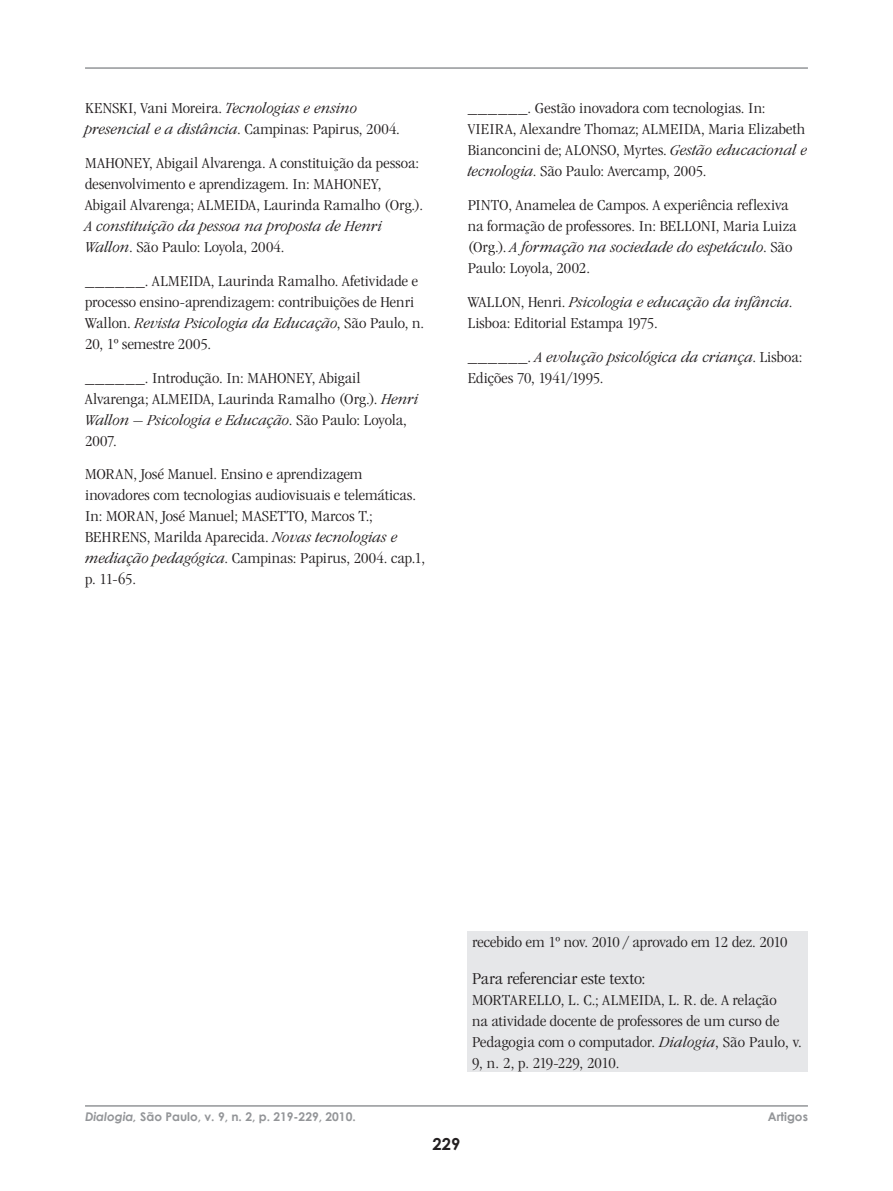
<style>
.page{position:relative;width:893px;height:1191px;background:#fff}
.page>*{position:absolute;margin:0;border:0;box-sizing:border-box;transform-origin:0 0}
.Di_normal_-_sem_para{font:300 condensed 17.25px "ITC Garamond Std";color:#231f20;scale:1.2 1}
.t1{font:700 16.5px "Century Gothic";color:#231f20}
.Di_Referencias{font:300 condensed 15.75px/21px "ITC Garamond Std";letter-spacing:.005em;color:#231f20;scale:1.2 1}
.t2{font:700 12px "Century Gothic";color:#939598}
.s1{font-style:italic}
</style>
<div class="page">
<hr style="left:85px;top:67px;width:723px;height:2px;background:#939598">
<hr style="left:85px;top:1105px;width:723px;height:1px;background:#939598">
<div style="left:468px;top:931px;width:340px;height:140px;background:#e6e7e9"></div>
<p class="Di_Referencias" style="left:85px;top:98px;width:264px">KENSKI, Vani Moreira. <span class="s1">Tecnologias e ensino presencial e a distância</span>. Campinas: Papirus, 2004.</p>
<p class="Di_Referencias" style="left:85px;top:153px;width:283px">MAHONEY, Abigail Alvarenga. A constituição da pessoa: desenvolvimento e aprendizagem. In: MAHONEY, Abigail Alvarenga; ALMEIDA, Laurinda Ramalho (Org.).<br><span class="s1">A constituição da pessoa na proposta de Henri Wallon</span>. São Paulo: Loyola, 2004.</p>
<p class="Di_Referencias" style="left:85px;top:270px;width:284px">______. ALMEIDA, Laurinda Ramalho. Afetividade e processo ensino-aprendizagem: contribuições de Henri Wallon. <span class="s1">Revista Psicologia da Educação</span>, São Paulo, n.<br>20, 1º semestre 2005.</p>
<p class="Di_Referencias" style="left:85px;top:367px;width:279px">______. Introdução. In: MAHONEY, Abigail Alvarenga; ALMEIDA, Laurinda Ramalho (Org.). <span class="s1">Henri Wallon – Psicologia e Educação</span>. São Paulo: Loyola, 2007.</p>
<p class="Di_Referencias" style="left:85px;top:464px;width:285px">MORAN, José Manuel. Ensino e aprendizagem inovadores com tecnologias audiovisuais e telemáticas.<br>In: MORAN, José Manuel; MASETTO, Marcos T.; BEHRENS, Marilda Aparecida. <span class="s1">Novas tecnologias e mediação pedagógica</span>. Campinas: Papirus, 2004. cap.1, p. 11-65.</p>
<p class="Di_Referencias" style="left:468px;top:98px;width:284px">______. Gestão inovadora com tecnologias. In:<br>VIEIRA, Alexandre Thomaz; ALMEIDA, Maria Elizabeth Bianconcini de; ALONSO, Myrtes. <span class="s1">Gestão educacional e tecnologia</span>. São Paulo: Avercamp, 2005.</p>
<p class="Di_Referencias" style="left:468px;top:195px;width:275px">PINTO, Anamelea de Campos. A experiência reflexiva na formação de professores. In: BELLONI, Maria Luiza (Org.). <span class="s1">A formação na sociedade do espetáculo</span>. São Paulo: Loyola, 2002.</p>
<p class="Di_Referencias" style="left:468px;top:291px;width:272px">WALLON, Henri. <span class="s1">Psicologia e educação da infância</span>.<br>Lisboa: Editorial Estampa 1975.</p>
<p class="Di_Referencias" style="left:468px;top:346px;width:280px">______. <span class="s1">A evolução psicológica da criança</span>. Lisboa:<br>Edições 70, 1941/1995.</p>
<p class="Di_Referencias" style="left:472px;top:931px;width:265px">recebido em 1º nov. 2010 / aprovado em 12 dez. 2010</p>
<p class="Di_normal_-_sem_para" style="left:472px;top:968px;width:146px">Para referenciar este texto:</p>
<p class="Di_Referencias" style="left:472px;top:989px;width:276px">MORTARELLO, L. C.; ALMEIDA, L. R. de. A relação<br>na atividade docente de professores de um curso de Pedagogia com o computador. <span class="s1">Dialogia</span>, São Paulo, v.<br>9, n. 2, p. 219-229, 2010.</p>
<p class="t2" style="left:85px;top:1109px;width:272px"><span class="s1">Dialogia,</span> São Paulo, v. 9, n. 2, p. 219-229, 2010.</p>
<p class="t2" style="left:768px;top:1109px;width:42px">Artigos</p>
<p class="t1" style="left:433px;top:1133px;width:29px">229</p>
</div>
